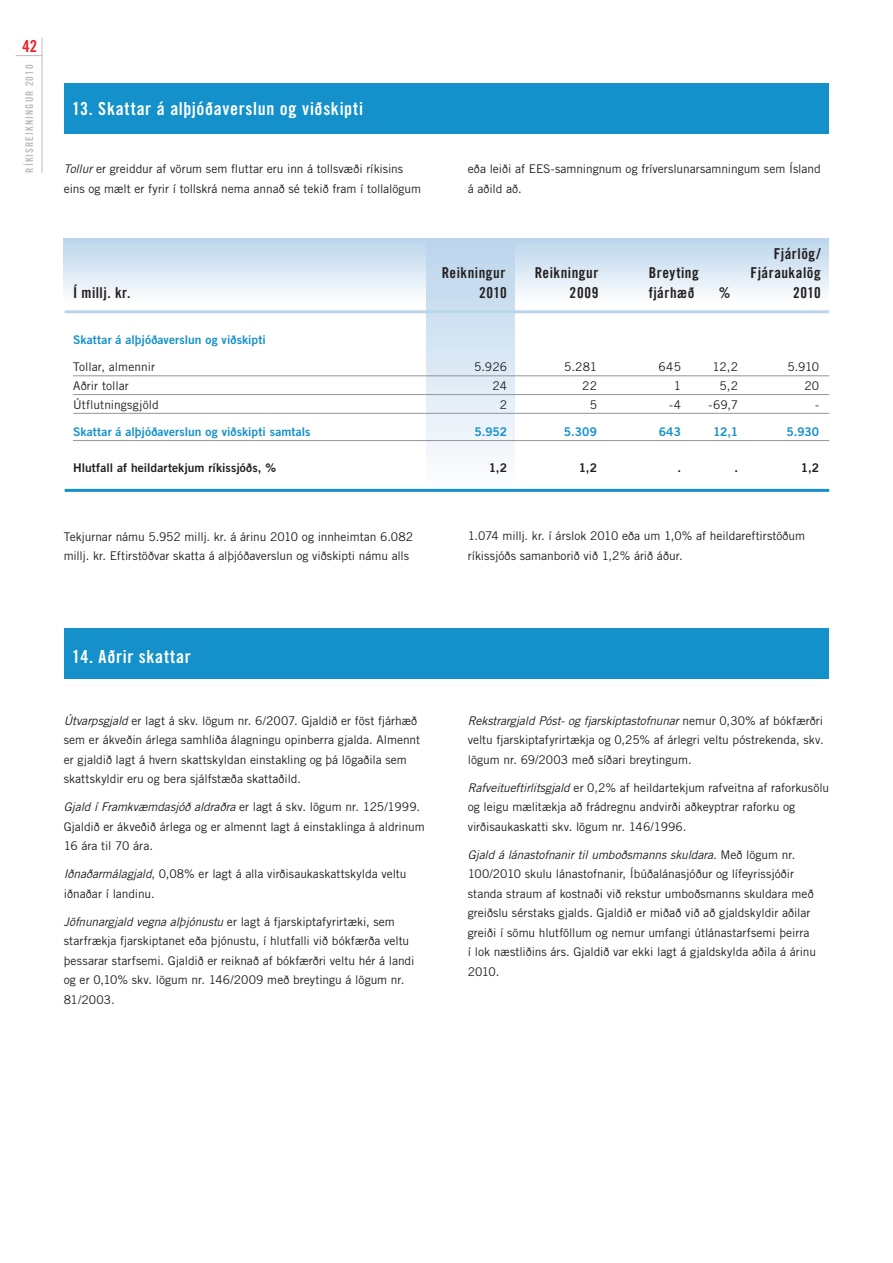
<style>
.page{position:relative;width:893px;height:1263px;background:#fff}
.page>*{position:absolute;margin:0;border:0;box-sizing:border-box;transform-origin:0 0}
.t1{font:18px "Trade Gothic LT Std Bd Cn 20";letter-spacing:.035em;color:#fff}
.t2{font:16.5px "Trade Gothic LT Std Bd Cn 20";color:#ee1d23}
.t3{font:15px "Trade Gothic LT Std Bd Cn 20";letter-spacing:.035em;color:#231f20}
.t4{font:12px/19.5px "Trade Gothic LT Std";color:#231f20}
.t5{font:12px "Trade Gothic LT Std Bd 2";letter-spacing:.01em;color:#1491ca}
.t6{font:12px "Trade Gothic LT Std Bd 2";letter-spacing:.01em;color:#231f20}
.t7{font:10.5px "Trade Gothic LT Std Bd Cn 20";letter-spacing:.1em;color:#bcbdc0}
.s1{font-style:italic}
</style>
<div class="page">
<hr style="left:42px;top:38px;width:1px;height:135px;background:#bcbdc0">
<svg style="left:16px;top:55px;width:27px;height:1px"></svg>
<div style="left:64px;top:238px;width:765px;height:64px;background:linear-gradient(to bottom,#bad4ec,#fbfcfd)"></div>
<div style="left:427px;top:238px;width:87px;height:252px;background:linear-gradient(to bottom,#bad4ec,#fbfdfd)"></div>
<div style="left:64px;top:83px;width:765px;height:51px;background:#1491ca"></div>
<hr style="left:65px;top:310px;width:764px;height:3px;background:#bbd5ec">
<hr style="left:73px;top:376px;width:756px;height:1px;background:#939598">
<hr style="left:73px;top:394px;width:756px;height:1px;background:#939598">
<hr style="left:73px;top:413px;width:756px;height:1px;background:#939598">
<hr style="left:73px;top:440px;width:756px;height:1px;background:#939598">
<hr style="left:65px;top:489px;width:764px;height:3px;background:#1491ca">
<div style="left:64px;top:628px;width:765px;height:51px;background:#1491ca"></div>
<h2 class="t2" style="left:22px;top:36px;width:16px">42</h2>
<p class="t7" style="left:23px;top:173px;width:110px;rotate:-90deg">RÍKISREIKNINGUR 2010</p>
<h1 class="t1" style="left:72px;top:98px;width:292px">13. Skattar á alþjóðaverslun og viðskipti</h1>
<p class="t4" style="left:64px;top:159px;width:359px"><span class="s1">Tollur</span> er greiddur af vörum sem fluttar eru inn á tollsvæði ríkisins eins og mælt er fyrir í tollskrá nema annað sé tekið fram í tollalögum</p>
<p class="t4" style="left:468px;top:159px;width:354px">eða leiði af EES-samningnum og fríverslunarsamningum sem Ísland á aðild að.</p>
<p class="t3" style="left:774px;top:244px;width:48px">Fjárlög/</p>
<p class="t3" style="left:442px;top:264px;width:65px">Reikningur</p>
<p class="t3" style="left:535px;top:264px;width:65px">Reikningur</p>
<p class="t3" style="left:649px;top:264px;width:52px">Breyting</p>
<p class="t3" style="left:751px;top:264px;width:72px">Fjáraukalög</p>
<p class="t3" style="left:73px;top:283px;width:59px">Í millj. kr.</p>
<p class="t3" style="left:479px;top:283px;width:29px">2010</p>
<p class="t3" style="left:570px;top:283px;width:30px">2009</p>
<p class="t3" style="left:649px;top:283px;width:47px">fjárhæð</p>
<p class="t3" style="left:719px;top:283px;width:13px">%</p>
<p class="t3" style="left:793px;top:283px;width:29px">2010</p>
<p class="t5" style="left:73px;top:332px;width:194px">Skattar á alþjóðaverslun og viðskipti</p>
<p class="t4" style="left:73px;top:357px;width:83px">Tollar, almennir</p>
<p class="t4" style="left:474px;top:357px;width:34px">5.926</p>
<p class="t4" style="left:564px;top:357px;width:34px">5.281</p>
<p class="t4" style="left:659px;top:357px;width:24px">645</p>
<p class="t4" style="left:712px;top:357px;width:27px">12,2</p>
<p class="t4" style="left:787px;top:357px;width:33px">5.910</p>
<p class="t4" style="left:73px;top:376px;width:57px">Aðrir tollar</p>
<p class="t4" style="left:493px;top:376px;width:16px">24</p>
<p class="t4" style="left:582px;top:376px;width:16px">22</p>
<p class="t4" style="left:674px;top:376px;width:9px">1</p>
<p class="t4" style="left:719px;top:376px;width:20px">5,2</p>
<p class="t4" style="left:804px;top:376px;width:16px">20</p>
<p class="t4" style="left:73px;top:395px;width:87px">Útflutningsgjöld</p>
<p class="t4" style="left:500px;top:395px;width:9px">2</p>
<p class="t4" style="left:590px;top:395px;width:9px">5</p>
<p class="t4" style="left:669px;top:395px;width:13px">-4</p>
<p class="t4" style="left:709px;top:395px;width:31px">-69,7</p>
<p class="t4" style="left:815px;top:395px;width:5px">-</p>
<p class="t5" style="left:73px;top:424px;width:239px">Skattar á alþjóðaverslun og viðskipti samtals</p>
<p class="t5" style="left:474px;top:424px;width:34px">5.952</p>
<p class="t5" style="left:564px;top:424px;width:35px">5.309</p>
<p class="t5" style="left:659px;top:424px;width:24px">643</p>
<p class="t5" style="left:713px;top:424px;width:26px">12,1</p>
<p class="t5" style="left:786px;top:424px;width:34px">5.930</p>
<p class="t6" style="left:73px;top:460px;width:204px">Hlutfall af heildartekjum ríkissjóðs, %</p>
<p class="t6" style="left:489px;top:460px;width:20px">1,2</p>
<p class="t6" style="left:579px;top:460px;width:20px">1,2</p>
<p class="t6" style="left:677px;top:460px;width:5px">.</p>
<p class="t6" style="left:734px;top:460px;width:5px">.</p>
<p class="t6" style="left:801px;top:460px;width:20px">1,2</p>
<p class="t4" style="left:64px;top:527px;width:351px">Tekjurnar námu 5.952 millj. kr. á árinu 2010 og innheimtan 6.082 millj. kr. Eftirstöðvar skatta á alþjóðaverslun og viðskipti námu alls</p>
<p class="t4" style="left:468px;top:526px;width:339px">1.074 millj. kr. í árslok 2010 eða um 1,0% af heildareftirstöðum ríkissjóðs samanborið við 1,2% árið áður.</p>
<h1 class="t1" style="left:72px;top:645px;width:120px">14. Aðrir skattar</h1>
<p class="t4" style="left:64px;top:710px;width:358px"><span class="s1">Útvarpsgjald</span> er lagt á skv. lögum nr. 6/2007. Gjaldið er föst fjárhæð sem er ákveðin árlega samhliða álagningu opinberra gjalda. Almennt er gjaldið lagt á hvern skattskyldan einstakling og þá lögaðila sem skattskyldir eru og bera sjálfstæða skattaðild.</p>
<p class="t4" style="left:64px;top:797px;width:362px"><span class="s1">Gjald í Framkvæmdasjóð aldraðra</span> er lagt á skv. lögum nr. 125/1999.<br>Gjaldið er ákveðið árlega og er almennt lagt á einstaklinga á aldrinum<br>16 ára til 70 ára.</p>
<p class="t4" style="left:64px;top:864px;width:344px"><span class="s1">Iðnaðarmálagjald</span>, 0,08% er lagt á alla virðisaukaskattskylda veltu iðnaðar í landinu.</p>
<p class="t4" style="left:64px;top:911px;width:352px"><span class="s1">Jöfnunargjald vegna alþjónustu</span> er lagt á fjarskiptafyrirtæki, sem starfrækja fjarskiptanet eða þjónustu, í hlutfalli við bókfærða veltu þessarar starfsemi. Gjaldið er reiknað af bókfærðri veltu hér á landi og er 0,10% skv. lögum nr. 146/2009 með breytingu á lögum nr.<br>81/2003.</p>
<p class="t4" style="left:468px;top:710px;width:357px;text-align:justify"><span class="s1">Rekstrargjald Póst- og fjarskiptastofnunar</span> nemur 0,30% af bókfærðri veltu fjarskiptafyrirtækja og 0,25% af árlegri veltu póstrekenda, skv. lögum nr. 69/2003 með síðari breytingum.</p>
<p class="t4" style="left:468px;top:777px;width:363px"><span class="s1">Rafveitueftirlitsgjald</span> er 0,2% af heildartekjum rafveitna af raforkusölu og leigu mælitækja að frádregnu andvirði aðkeyptrar raforku og virðisaukaskatti skv. lögum nr. 146/1996.</p>
<p class="t4" style="left:468px;top:844px;width:350px"><span class="s1">Gjald á lánastofnanir til umboðsmanns skuldara.</span> Með lögum nr.<br>100/2010 skulu lánastofnanir, Íbúðalánasjóður og lífeyrissjóðir standa straum af kostnaði við rekstur umboðsmanns skuldara með greiðslu sérstaks gjalds. Gjaldið er miðað við að gjaldskyldir aðilar greiði í sömu hlutföllum og nemur umfangi útlánastarfsemi þeirra<br>í lok næstliðins árs. Gjaldið var ekki lagt á gjaldskylda aðila á árinu 2010.</p>
</div>
